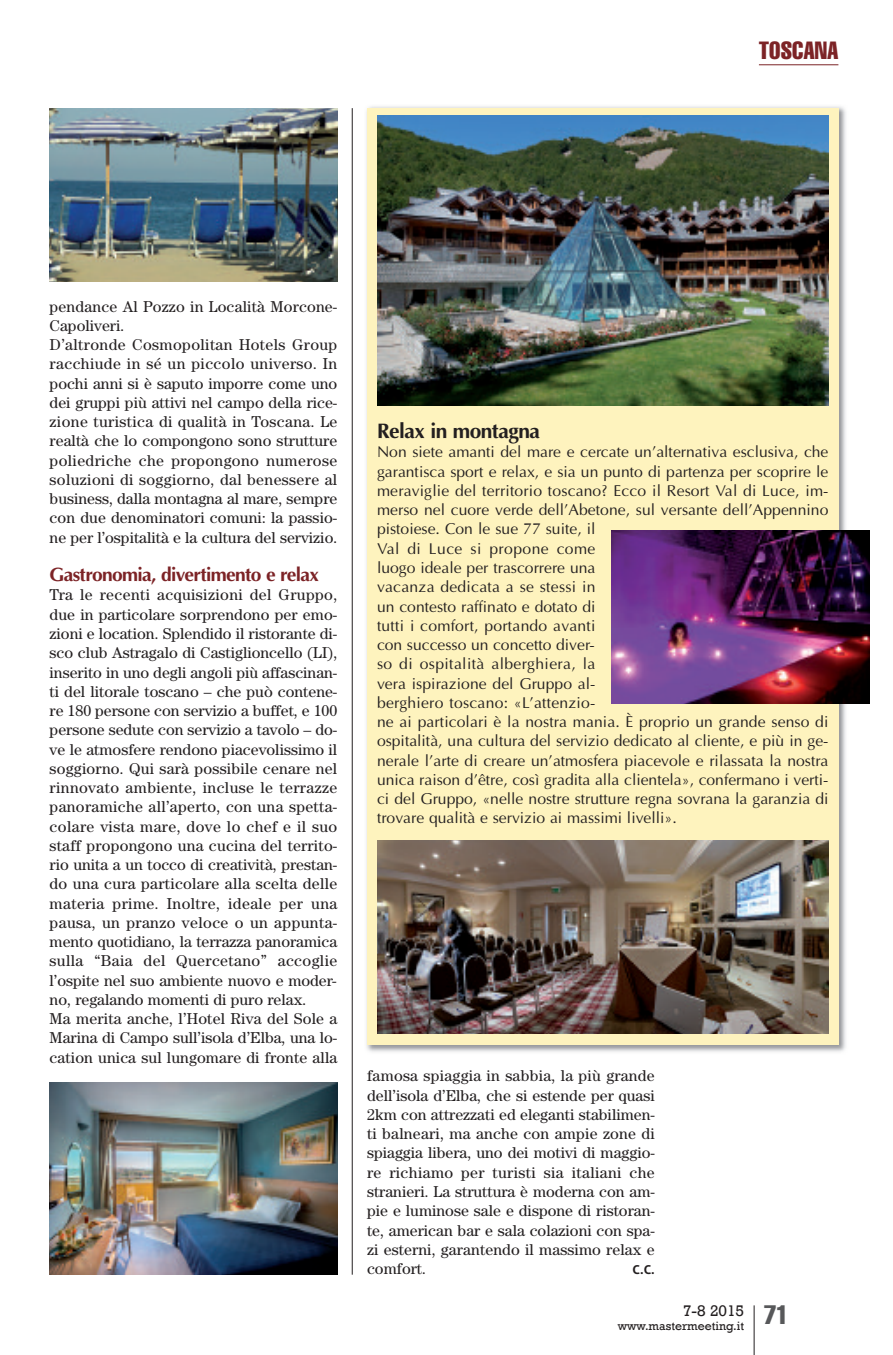
<style>
.page{position:relative;width:893px;height:1355px;background:#fff}
.page>*{position:absolute;margin:0;border:0;box-sizing:border-box;transform-origin:0 0}
.t1{font:extra-condensed 24.5px "Helvetica";color:#7c2326}
.t2{font:700 21px "Optima";letter-spacing:-.025em;color:#231f20}
.t3{font:700 19.25px "Optima";letter-spacing:-.035em;color:#7c2326}
.t4{font:15.75px/19.2px "Century";letter-spacing:.005em;color:#231f20}
.t5{font:15.75px/19.2px "Optima";color:#231f20}
.t6{font:15.75px "Rockwell";color:#231f20}
.t7{font:12.25px "Rockwell";color:#231f20}
.t8{font:700 12.25px "Aller";color:#231f20}
</style>
<div class="page">
<img style="left:366px;top:106px;width:485px;height:946px">
<div style="left:367px;top:108px;width:471px;height:936px;background:#fef3be"></div>
<img style="left:377px;top:840px;width:451px;height:193px">
<img style="left:377px;top:116px;width:451px;height:290px">
<img style="left:611px;top:530px;width:258px;height:173px">
<hr style="left:754px;top:1305px;width:1px;height:49px;background:#231f20">
<hr style="left:759px;top:64px;width:79px;height:1px;background:#7c2326">
<hr style="left:352px;top:108px;width:1px;height:1166px;background:#231f20">
<img style="left:50px;top:108px;width:287px;height:173px">
<img style="left:50px;top:1082px;width:287px;height:192px">
<h1 class="t1" style="left:759px;top:42px;width:81px">TOSCANA</h1>
<p class="t4" style="left:50px;top:298px;width:289px">pendance Al Pozzo in Località Morcone-Capoliveri.<br>D’altronde Cosmopolitan Hotels Group racchiude in sé un piccolo universo. In pochi anni si è saputo imporre come uno dei gruppi più attivi nel campo della rice&shy;zione turistica di qualità in Toscana. Le realtà che lo compongono sono strutture poliedriche che propongono numerose soluzioni di soggiorno, dal benessere al business, dalla montagna al mare, sempre con due denominatori comuni: la passio&shy;ne per l’ospitalità e la cultura del servizio.</p>
<p class="t3" style="left:50px;top:563px;width:271px">Gastronomia, divertimento e relax</p>
<p class="t4" style="left:50px;top:587px;width:289px">Tra le recenti acquisizioni del Gruppo, due in particolare sorprendono per emo&shy;zioni e location. Splendido il ristorante di&shy;sco club Astragalo di Castiglioncello (LI), inserito in uno degli angoli più affascinan&shy;ti del litorale toscano – che può contene&shy;re 180 persone con servizio a buffet, e 100 persone sedute con servizio a tavolo – do&shy;ve le atmosfere rendono piacevolissimo il soggiorno. Qui sarà possibile cenare nel rinnovato ambiente, incluse le terrazze panoramiche all’aperto, con una spetta&shy;colare vista mare, dove lo chef e il suo staff propongono una cucina del territo&shy;rio unita a un tocco di creatività, prestan&shy;do una cura particolare alla scelta delle materia prime. Inoltre, ideale per una pausa, un pranzo veloce o un appunta&shy;mento quotidiano, la terrazza panoramica sulla “Baia del Quercetano” accoglie l’ospite nel suo ambiente nuovo e moder&shy;no, regalando momenti di puro relax.<br>Ma merita anche, l’Hotel Riva del Sole a Marina di Campo sull’isola d’Elba, una lo&shy;cation unica sul lungomare di fronte alla</p>
<h2 class="t2" style="left:377px;top:418px;width:164px">Relax in montagna</h2>
<p class="t5" style="left:377px;top:442px;width:453px">Non siete amanti del mare e cercate un’alternativa esclusiva, che garantisca sport e relax, e sia un punto di partenza per scoprire le meraviglie del territorio toscano? Ecco il Resort Val di Luce, im&shy;merso nel cuore verde dell’Abetone, sul versante dell’Appennino pistoiese. Con le sue 77 suite, il<br>Val di Luce si propone come<br>luogo ideale per trascorrere una<br>vacanza dedicata a se stessi in<br>un contesto raffinato e dotato di<br>tutti i comfort, portando avanti<br>con successo un concetto diver-<br>so di ospitalità alberghiera, la<br>vera ispirazione del Gruppo al-<br>berghiero toscano: «L’attenzio-<br>ne ai particolari è la nostra mania. È proprio un grande senso di ospitalità, una cultura del servizio dedicato al cliente, e più in ge&shy;nerale l’arte di creare un’atmosfera piacevole e rilassata la nostra unica raison d’être, così gradita alla clientela», confermano i verti&shy;ci del Gruppo, «nelle nostre strutture regna sovrana la garanzia di trovare qualità e servizio ai massimi livelli».</p>
<p class="t4" style="left:367px;top:1067px;width:289px;text-align:justify">famosa spiaggia in sabbia, la più grande dell’isola d’Elba, che si estende per quasi 2km con attrezzati ed eleganti stabilimen&shy;ti balneari, ma anche con ampie zone di spiaggia libera, uno dei motivi di maggio&shy;re richiamo per turisti sia italiani che stranieri. La struttura è moderna con am&shy;pie e luminose sale e dispone di ristoran&shy;te, american bar e sala colazioni con spa&shy;zi esterni, garantendo il massimo relax e comfort.</p>
<p class="t8" style="left:633px;top:1262px;width:24px">C.C.</p>
<p class="t6" style="left:683px;top:1300px;width:63px">7-8 2015</p>
<p class="t7" style="left:618px;top:1318px;width:172px">www.mastermeeting.it <sup>71</sup></p>
</div>
